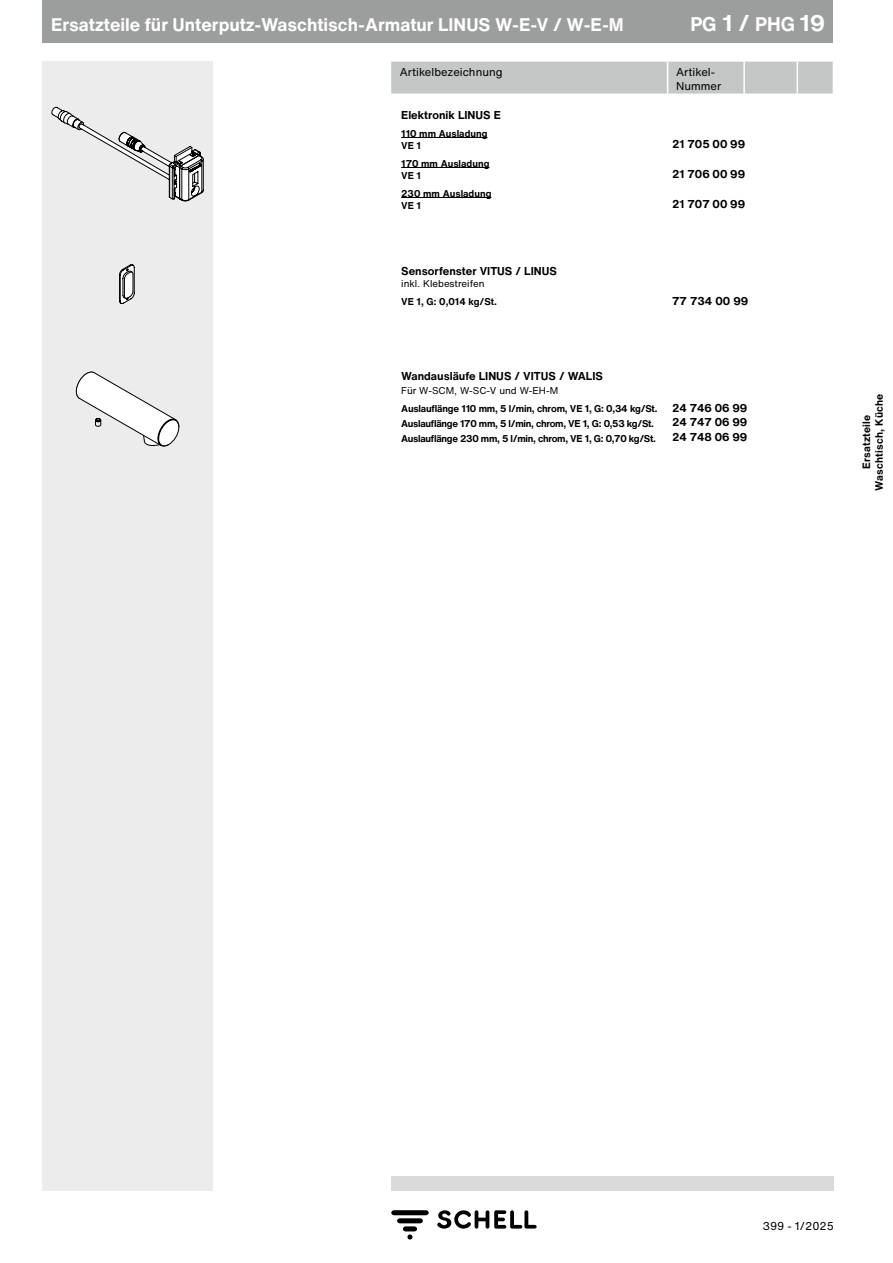
<style>
.page{position:relative;width:893px;height:1263px;background:#fff}
.page>*{position:absolute;margin:0;border:0;box-sizing:border-box;transform-origin:0 0}
.t1{font:700 19.5px "Helvetica Now Text";color:#fff}
.t2{font:700 18px "Helvetica Now Text";color:#fff}
.t3{font:700 11.25px/14.9px "Helvetica Now Text";color:#000;text-align:justify}
.t4{font:11.25px/13.5px "Helvetica Now Text";color:#000}
.t5{font:700 10.5px/12.6px "Helvetica Now Text";letter-spacing:.02em;color:#000;text-align:center}
.t6{font:700 9.75px/15px "Helvetica Now Text";letter-spacing:-.02em;color:#000}
.t7{font:700 9.75px/12px "Helvetica Now Text";color:#000}
.t8{font:9.75px "Helvetica Now Text";color:#000}
.s1{font-size:22.5px}
</style>
<div class="page">
<svg style="left:391px;top:1210px;width:38px;height:29px"></svg>
<svg style="left:437px;top:1210px;width:100px;height:19px"></svg>
<div style="left:43px;top:62px;width:170px;height:1129px;background:#ececed"></div>
<div style="left:391px;top:1176px;width:442px;height:15px;background:#dadada"></div>
<hr style="left:401px;top:137px;width:87px;height:1px;background:#000">
<hr style="left:401px;top:167px;width:88px;height:1px;background:#000">
<hr style="left:401px;top:197px;width:90px;height:1px;background:#000">
<svg style="left:52px;top:107px;width:152px;height:94px"></svg>
<svg style="left:119px;top:264px;width:16px;height:40px"></svg>
<svg style="left:76px;top:372px;width:103px;height:74px"></svg>
<div style="left:43px;top:0;width:790px;height:43px;background:#9c9d9d"></div>
<div style="left:391px;top:62px;width:442px;height:32px;background:#c5c6c6"></div>
<hr style="left:667px;top:62px;width:1px;height:32px;background:#fff">
<hr style="left:796px;top:62px;width:2px;height:32px;background:#fff">
<hr style="left:743px;top:62px;width:2px;height:32px;background:#fff">
<h2 class="t2" style="left:51px;top:12px;width:574px">Ersatzteile für Unterputz-Waschtisch-Armatur LINUS W-E-V / W-E-M</h2>
<h1 class="t1" style="left:690px;top:11px;width:136px">PG <span class="s1">1 /</span> PHG <span class="s1">19</span></h1>
<p class="t4" style="left:400px;top:66px;width:104px">Artikelbezeichnung</p>
<p class="t4" style="left:676px;top:66px;width:47px">Artikel-<br>Nummer</p>
<p class="t3" style="left:401px;top:107px;width:101px">Elektronik LINUS E</p>
<p class="t7" style="left:401px;top:127px;width:88px">110 mm Ausladung<br>VE 1</p>
<p class="t7" style="left:401px;top:157px;width:90px">170 mm Ausladung<br>VE 1</p>
<p class="t7" style="left:401px;top:187px;width:92px">230 mm Ausladung<br>VE 1</p>
<p class="t3" style="left:672px;top:137px;width:74px">21 705 00 99</p>
<p class="t3" style="left:672px;top:167px;width:74px">21 706 00 99</p>
<p class="t3" style="left:672px;top:197px;width:74px">21 707 00 99</p>
<p class="t3" style="left:401px;top:264px;width:157px">Sensorfenster VITUS / LINUS</p>
<p class="t8" style="left:401px;top:277px;width:85px">inkl. Klebestreifen</p>
<p class="t6" style="left:401px;top:294px;width:97px">VE 1, G: 0,014 kg/St.</p>
<p class="t3" style="left:672px;top:293px;width:78px">77 734 00 99</p>
<p class="t3" style="left:401px;top:369px;width:203px">Wandausläufe LINUS / VITUS / WALIS</p>
<p class="t8" style="left:401px;top:384px;width:159px">Für W-SCM, W-SC-V und W-EH-M</p>
<p class="t6" style="left:401px;top:401px;width:258px">Auslauflänge 110 mm, 5 l/min, chrom, VE 1, G: 0,34 kg/St.<br>Auslauflänge 170 mm, 5 l/min, chrom, VE 1, G: 0,53 kg/St.<br>Auslauflänge 230 mm, 5 l/min, chrom, VE 1, G: 0,70 kg/St.</p>
<p class="t3" style="left:672px;top:400px;width:77px">24 746 06 99<br>24 747 06 99<br>24 748 06 99</p>
<p class="t5" style="left:860px;top:491px;width:99px;rotate:-90deg">Ersatzteile<br>Waschtisch, Küche</p>
<p class="t4" style="left:763px;top:1219px;width:73px">399 - 1/2025</p>
</div>
